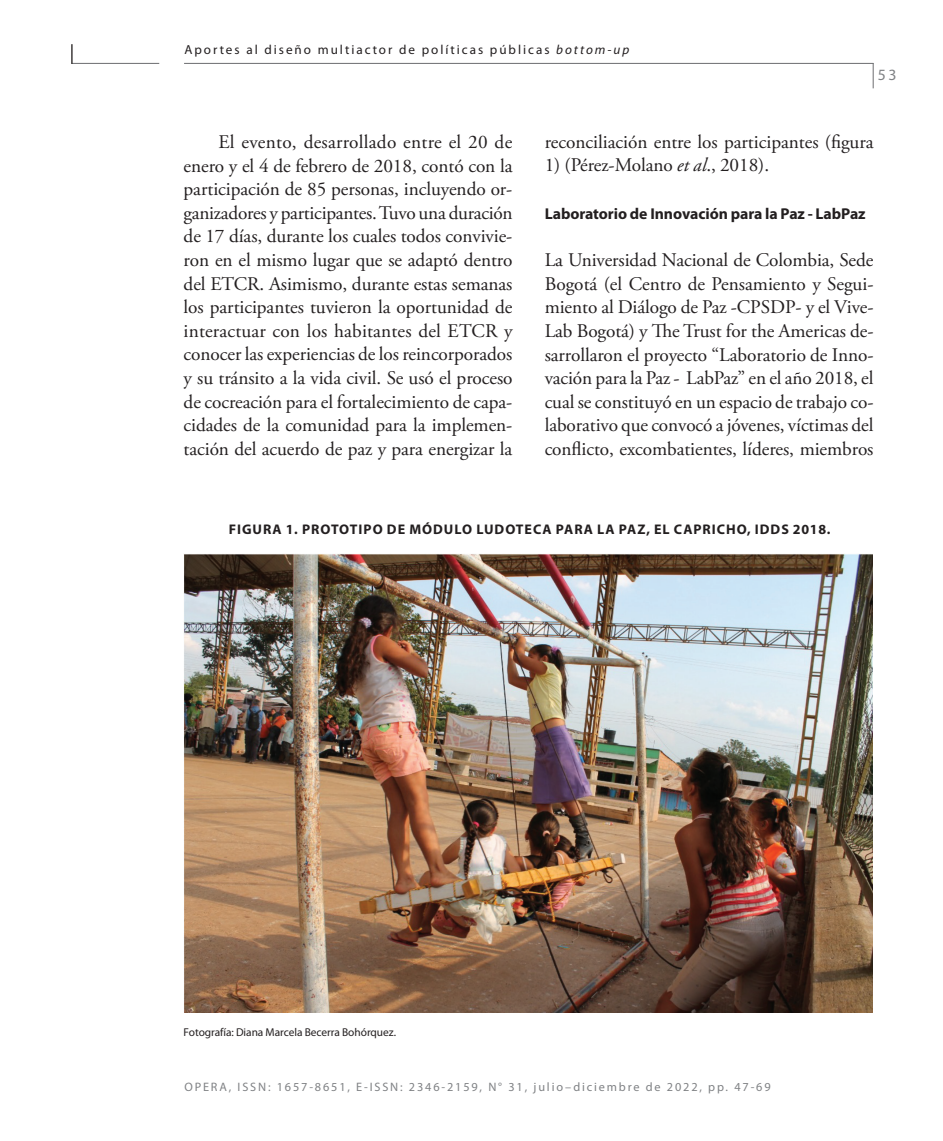
<style>
.page{position:relative;width:943px;height:1141px;background:#fff}
.page>*{position:absolute;margin:0;border:0;box-sizing:border-box;transform-origin:0 0}
.t1{font:19.25px/23.6px "Adobe Garamond Pro";letter-spacing:-.005em;color:#231f20;text-align:justify}
.t2{font:700 15.75px "Myriad Pro";letter-spacing:-.005em;color:#231f20}
.t3{font:15.75px "Myriad Pro";color:#808285}
.t4{font:700 14px "Myriad Pro";letter-spacing:.07em;color:#231f20}
.t5{font:13.12px "Myriad Pro";letter-spacing:.15em;color:#231f20}
.t6{font:12.25px "Myriad Pro";letter-spacing:.15em;color:#808285}
.t7{font:11.38px "Myriad Pro";letter-spacing:-.005em;color:#231f20}
.s1{font-style:italic}
</style>
<div class="page">
<hr style="left:184px;top:63px;width:689px;height:1px;background:#6c6d70">
<svg style="left:872px;top:64px;width:1px;height:24px"></svg>
<hr style="left:71px;top:63px;width:88px;height:1px;background:#6c6d70">
<hr style="left:71px;top:44px;width:2px;height:20px;background:#231f20">
<img style="left:184px;top:554px;width:688px;height:459px">
<p class="t5" style="left:184px;top:43px;width:446px">Aportes al diseño multiactor de políticas públicas <span class="s1">bottom-up</span></p>
<p class="t3" style="left:878px;top:66px;width:20px">53</p>
<p class="t1" style="left:184px;top:131px;width:330px;text-indent:35px">El evento, desarrollado entre el 20 de enero y el 4 de febrero de 2018, contó con la participación de 85 personas, incluyendo or&shy;ganizadores y participantes. Tuvo una duración de 17 días, durante los cuales todos convivie&shy;ron en el mismo lugar que se adaptó dentro del ETCR. Asimismo, durante estas semanas los participantes tuvieron la oportunidad de interactuar con los habitantes del ETCR y conocer las experiencias de los reincorporados y su tránsito a la vida civil. Se usó el proceso de cocreación para el fortalecimiento de capa&shy;cidades de la comunidad para la implemen&shy;tación del acuerdo de paz y para energizar la</p>
<p class="t1" style="left:544px;top:131px;width:330px">reconciliación entre los participantes (figura</p>
<p class="t1" style="left:544px;top:154px;width:226px">1) (Pérez-Molano <span class="s1">et al</span>., 2018).</p>
<p class="t2" style="left:544px;top:205px;width:322px">Laboratorio de Innovación para la Paz - LabPaz</p>
<p class="t1" style="left:544px;top:249px;width:330px">La Universidad Nacional de Colombia, Sede Bogotá (el Centro de Pensamiento y Segui&shy;miento al Diálogo de Paz -CPSDP- y el Vive-Lab Bogotá) y The Trust for the Americas de&shy;sarrollaron el proyecto “Laboratorio de Inno&shy;vación para la Paz - LabPaz” en el año 2018, el cual se constituyó en un espacio de trabajo co&shy;laborativo que convocó a jóvenes, víctimas del conflicto, excombatientes, líderes, miembros</p>
<p class="t4" style="left:229px;top:521px;width:603px">FIGURA 1. PROTOTIPO DE MÓDULO LUDOTECA PARA LA PAZ, EL CAPRICHO, IDDS 2018.</p>
<p class="t7" style="left:184px;top:1026px;width:214px">Fotografía: Diana Marcela Becerra Bohórquez.</p>
<p class="t6" style="left:184px;top:1081px;width:587px">OPERA, ISSN: 1657-8651, E-ISSN: 2346-2159, N° 31, julio–diciembre de 2022, pp. 47-69</p>
</div>
